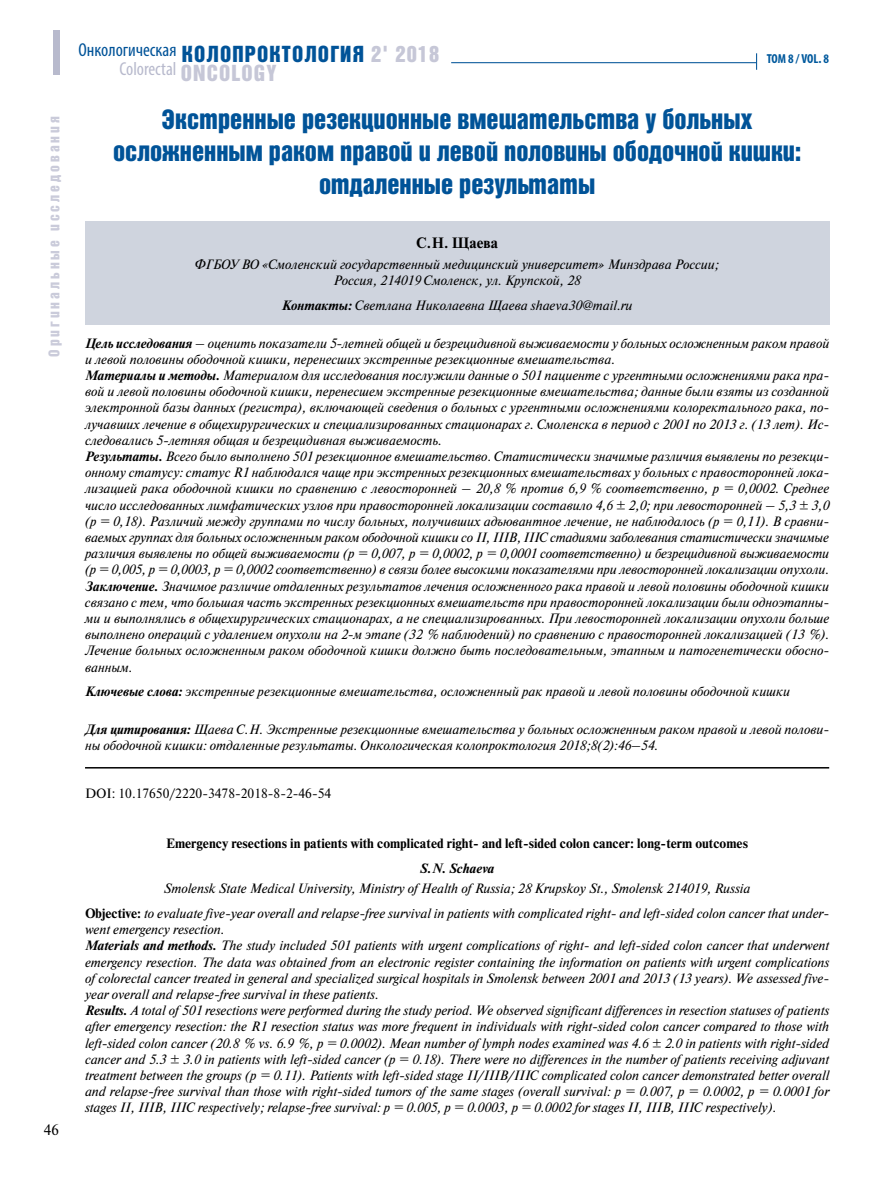
<style>
.page{position:relative;width:893px;height:1191px;background:#fff}
.page>*{position:absolute;margin:0;border:0;box-sizing:border-box;transform-origin:0 0}
.t1{font:27px/32.4px "Bastion Kontrast Alt C";color:#005398;text-align:center}
.t2{font:22.5px "Bastion Kontrast Alt C";letter-spacing:.05em;color:#005398}
.t3{font:22.5px "Bastion Kontrast Alt C";letter-spacing:.05em;color:#c6c7d7}
.t4{font:condensed 18.75px "Myriad Pro";color:#005398}
.t5{font:condensed 18.75px "Myriad Pro";color:#b8bacd}
.t6{font:15px "Bastion Kontrast Alt C";letter-spacing:.2em;color:#cacbda}
.t7{font:700 15px "Newton C";color:#000}
.t8{font:15px "Newton C";color:#000}
.t9{font:italic 13.5px/16.2px "Newton C";color:#000}
.t10{font:700 13.5px "Newton C";color:#000}
.t11{font:13.5px "Newton C";color:#000}
.t12{font:italic 700 13.5px "Newton C";color:#000}
.t13{font:700 condensed 13.05px "Myriad Pro";color:#00599d}
.s1{color:#c6c7d7}
.s2{font-weight:700}
.s3{font-weight:700;font-style:normal}
</style>
<div class="page">
<div style="left:53px;top:31px;width:7px;height:44px;background:#b8bacd"></div>
<svg style="left:756px;top:53px;width:1px;height:17px"></svg>
<hr style="left:451px;top:62px;width:305px;height:1px;background:#005398">
<div style="left:85px;top:221px;width:744px;height:103px;background:#cfd4de"></div>
<hr style="left:85px;top:767px;width:744px;height:1px;background:#000">
<h3 class="t4" style="left:78px;top:39px;width:100px">Онкологическая</h3>
<h2 class="t2" style="left:182px;top:43px;width:259px">КОЛОПРОКТОЛОГИЯ <span class="s1">2' 2018</span></h2>
<h3 class="t5" style="left:119px;top:57px;width:58px">Colorectal</h3>
<h2 class="t3" style="left:181px;top:62px;width:97px">ONCOLOGY</h2>
<p class="t13" style="left:767px;top:51px;width:64px">ТОМ 8 / VOL. 8</p>
<p class="t6" style="left:47px;top:357px;width:242px;rotate:-90deg">Оригинальные исследования</p>
<h1 class="t1" style="left:113px;top:103px;width:690px">Экстренные резекционные вмешательства у больных осложненным раком правой и левой половины ободочной кишки: отдаленные результаты</h1>
<p class="t7" style="left:416px;top:234px;width:83px">С.Н. Щаева</p>
<p class="t9" style="left:195px;top:256px;width:525px;text-align:center">ФГБОУ ВО «Смоленский государственный медицинский университет» Минздрава России;<br>Россия, 214019 Смоленск, ул. Крупской, 28</p>
<p class="t9" style="left:282px;top:297px;width:352px"><span class="s2">Контакты:</span> Светлана Николаевна Щаева shaeva30@mail.ru</p>
<p class="t9" style="left:85px;top:335px;width:746px"><span class="s2">Цель исследования</span> – оценить показатели 5-летней общей и безрецидивной выживаемости у больных осложненным раком правой и левой половины ободочной кишки, перенесших экстренные резекционные вмешательства.<br><span class="s2">Материалы и методы.</span> Материалом для исследования послужили данные о 501 пациенте с ургентными осложнениями рака пра&shy;вой и левой половины ободочной кишки, перенесшем экстренные резекционные вмешательства; данные были взяты из созданной электронной базы данных (регистра), включающей сведения о больных с ургентными осложнениями колоректального рака, по&shy;лучавших лечение в общехирургических и специализированных стационарах г. Смоленска в период с 2001 по 2013 г. (13 лет). Ис&shy;следовались 5-летняя общая и безрецидивная выживаемость.<br><span class="s2">Результаты.</span> Всего было выполнено 501 резекционное вмешательство. Статистически значимые различия выявлены по резекци&shy;онному статусу: статус R1 наблюдался чаще при экстренных резекционных вмешательствах у больных с правосторонней лока&shy;лизацией рака ободочной кишки по сравнению с левосторонней – 20,8 % против 6,9 % соответственно, p = 0,0002. Среднее число исследованных лимфатических узлов при правосторонней локализации составило 4,6 ± 2,0; при левосторонней – 5,3 ± 3,0 (p = 0,18). Различий между группами по числу больных, получивших адъювантное лечение, не наблюдалось (p = 0,11). В сравни&shy;ваемых группах для больных осложненным раком ободочной кишки со II, IIIB, IIIС стадиями заболевания статистически значимые различия выявлены по общей выживаемости (p = 0,007, p = 0,0002, p = 0,0001 соответственно) и безрецидивной выживаемости (p = 0,005, p = 0,0003, p = 0,0002 соответственно) в связи более высокими показателями при левосторонней локализации опухоли.<br><span class="s2">Заключение.</span> Значимое различие отдаленных результатов лечения осложненного рака правой и левой половины ободочной кишки связано с тем, что большая часть экстренных резекционных вмешательств при правосторонней локализации были одноэтапны&shy;ми и выполнялись в общехирургических стационарах, а не специализированных. При левосторонней локализации опухоли больше выполнено операций с удалением опухоли на 2-м этапе (32 % наблюдений) по сравнению с правосторонней локализацией (13 %).<br>Лечение больных осложненным раком ободочной кишки должно быть последовательным, этапным и патогенетически обосно&shy;ванным.</p>
<p class="t9" style="left:85px;top:683px;width:707px"><span class="s2">Ключевые слова:</span> экстренные резекционные вмешательства, осложненный рак правой и левой половины ободочной кишки</p>
<p class="t9" style="left:85px;top:721px;width:746px"><span class="s2">Для цитирования:</span> Щаева С.Н. Экстренные резекционные вмешательства у больных осложненным раком правой и левой полови&shy;ны ободочной кишки: отдаленные результаты. Онкологическая колопроктология 2018;8(2):46–54.</p>
<p class="t11" style="left:85px;top:786px;width:248px">DOI: 10.17650/2220-3478-2018-8-2-46-54</p>
<p class="t10" style="left:166px;top:836px;width:583px">Emergency resections in patients with complicated right- and left-sided colon cancer: long-term outcomes</p>
<p class="t12" style="left:420px;top:861px;width:76px">S.N. Schaeva</p>
<p class="t9" style="left:85px;top:876px;width:746px;line-height:24.8px;text-align:center">Smolensk State Medical University, Ministry of Health of Russia; 28 Krupskoy St., Smolensk 214019, Russia<br><span class="s3">Objective:</span> to evaluate five-year overall and relapse-free survival in patients with complicated right- and left-sided colon cancer that under-</p>
<p class="t9" style="left:85px;top:921px;width:746px">went emergency resection.<br><span class="s2">Materials and methods.</span> The study included 501 patients with urgent complications of right- and left-sided colon cancer that underwent emergency resection. The data was obtained from an electronic register containing the information on patients with urgent complications of colorectal cancer treated in general and specialized surgical hospitals in Smolensk between 2001 and 2013 (13 years). We assessed five&shy;year overall and relapse-free survival in these patients.<br><span class="s2">Results.</span> A total of 501 resections were performed during the study period. We observed significant differences in resection statuses of patients after emergency resection: the R1 resection status was more frequent in individuals with right-sided colon cancer compared to those with left-sided colon cancer (20.8 % vs. 6.9 %, p = 0.0002). Mean number of lymph nodes examined was 4.6 ± 2.0 in patients with right-sided cancer and 5.3 ± 3.0 in patients with left-sided cancer (p = 0.18). There were no differences in the number of patients receiving adjuvant treatment between the groups (p = 0.11). Patients with left-sided stage II/IIIB/IIIС complicated colon cancer demonstrated better overall and relapse-free survival than those with right-sided tumors of the same stages (overall survival: p = 0.007, p = 0.0002, p = 0.0001 for stages II, IIIB, IIIС respectively; relapse-free survival: p = 0.005, p = 0.0003, p = 0.0002 for stages II, IIIB, IIIС respectively).</p>
<p class="t8" style="left:44px;top:1121px;width:17px">46</p>
</div>
